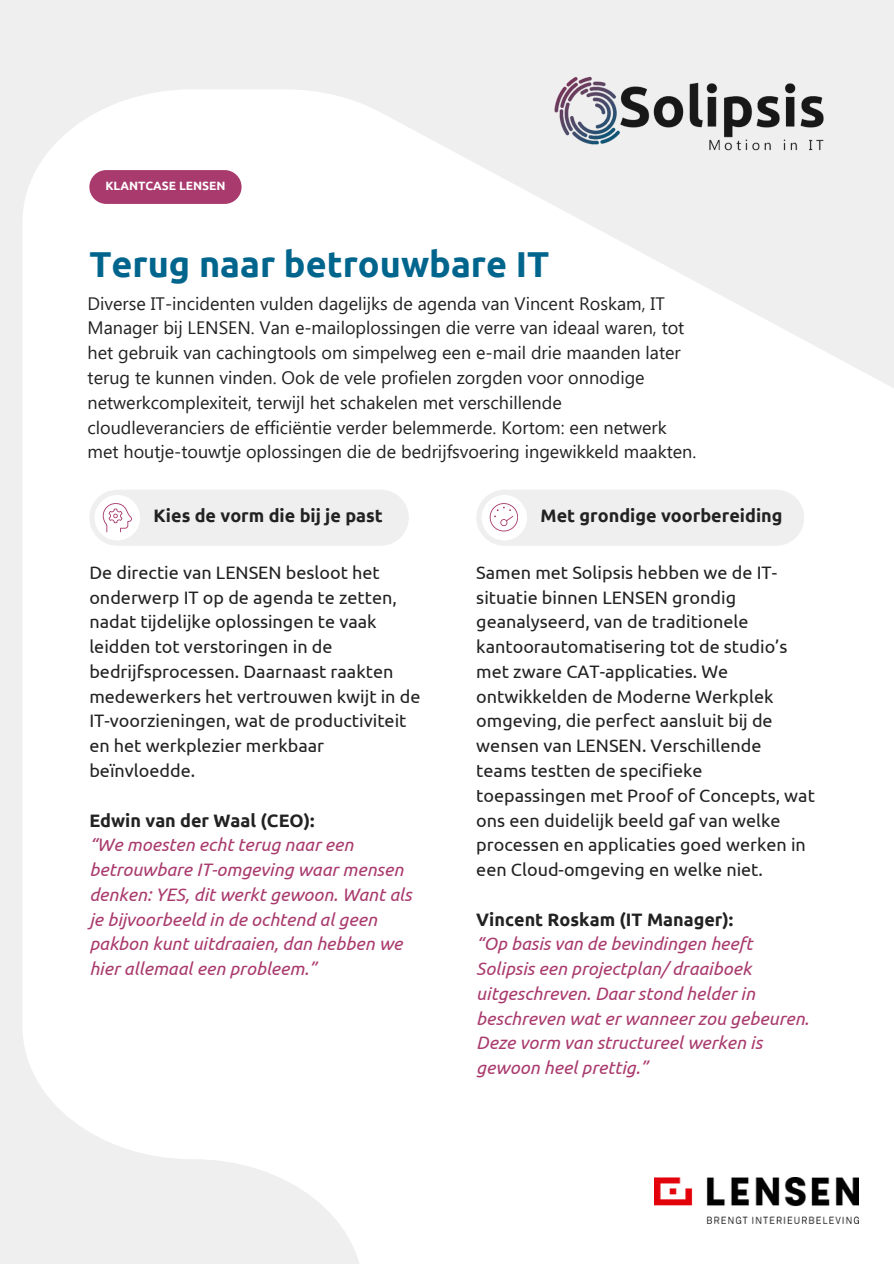
<style>
.page{position:relative;width:894px;height:1264px;background:#fff}
.page>*{position:absolute;margin:0;border:0;box-sizing:border-box;transform-origin:0 0}
.t1{font:700 36px "Ubuntu";color:#00658d}
.t2{font:18px/24.8px "Ubuntu";color:#222}
.t3{font:18px/24.8px "Segoe UI";color:#222}
.t4{font:italic 18px/24.8px "Ubuntu";color:#a93a6d}
.t5{font:700 18px "Ubuntu";color:#222}
.t6{font:700 12px "Ubuntu";color:#fff}
.s1{font-weight:700;font-style:normal;color:#222}
</style>
<div class="page">
<div style="left:0;top:0;width:893px;height:1263px;background:#efefef"></div>
<img style="left:23px;top:90px;width:870px;height:1173px">
<img style="left:548px;top:76px;width:280px;height:80px">
<div style="left:89px;top:170px;width:152px;height:34px;background:#a93a6d;border-radius:17px"></div>
<div style="left:89px;top:489px;width:319px;height:57px;background:#efefef;border-radius:28px"></div>
<div style="left:95px;top:495px;width:45px;height:45px;background:#fff;border-radius:50%"></div>
<div style="left:476px;top:489px;width:328px;height:57px;background:#efefef;border-radius:28px"></div>
<div style="left:481px;top:495px;width:46px;height:45px;background:#fff;border-radius:50%"></div>
<img style="left:653px;top:1177px;width:205px;height:45px">
<svg style="left:103px;top:503px;width:29px;height:29px"></svg>
<svg style="left:489px;top:503px;width:28px;height:28px"></svg>
<h3 class="t6" style="left:105px;top:179px;width:121px">KLANTCASE LENSEN</h3>
<p class="t1" style="left:89px;top:243px;width:461px">Terug naar betrouwbare IT</p>
<h3 class="t3" style="left:88px;top:290px;width:610px">Diverse IT-incidenten vulden dagelijks de agenda van Vincent Roskam, IT Manager bij LENSEN. Van e-mailoplossingen die verre van ideaal waren, tot het gebruik van cachingtools om simpelweg een e-mail drie maanden later terug te kunnen vinden. Ook de vele profielen zorgden voor onnodige netwerkcomplexiteit, terwijl het schakelen met verschillende cloudleveranciers de efficiëntie verder belemmerde. Kortom: een netwerk met houtje-touwtje oplossingen die de bedrijfsvoering ingewikkeld maakten.</h3>
<p class="t5" style="left:154px;top:505px;width:231px">Kies de vorm die bij je past</p>
<h2 class="t5" style="left:540px;top:505px;width:243px">Met grondige voorbereiding</h2>
<p class="t2" style="left:89px;top:560px;width:332px">De directie van LENSEN besloot het onderwerp IT op de agenda te zetten, nadat tijdelijke oplossingen te vaak leidden tot verstoringen in de bedrijfsprocessen. Daarnaast raakten medewerkers het vertrouwen kwijt in de IT-voorzieningen, wat de productiviteit en het werkplezier merkbaar beïnvloedde.</p>
<h1 class="t4" style="left:89px;top:807px;width:323px"><span class="s1">Edwin van der Waal (CEO):<br></span>“We moesten echt terug naar een betrouwbare IT-omgeving waar mensen denken: YES, dit werkt gewoon. Want als je bijvoorbeeld in de ochtend al geen pakbon kunt uitdraaien, dan hebben we hier allemaal een probleem.”</h1>
<h3 class="t2" style="left:476px;top:560px;width:340px">Samen met Solipsis hebben we de IT&shy;situatie binnen LENSEN grondig geanalyseerd, van de traditionele kantoorautomatisering tot de studio’s met zware CAT-applicaties. We ontwikkelden de Moderne Werkplek omgeving, die perfect aansluit bij de wensen van LENSEN. Verschillende teams testten de specifieke toepassingen met Proof of Concepts, wat ons een duidelijk beeld gaf van welke processen en applicaties goed werken in een Cloud-omgeving en welke niet.</h3>
<p class="t4" style="left:476px;top:906px;width:334px"><span class="s1">Vincent Roskam (IT Manager):<br></span>“Op basis van de bevindingen heeft Solipsis een projectplan/ draaiboek uitgeschreven. Daar stond helder in beschreven wat er wanneer zou gebeuren.<br>Deze vorm van structureel werken is gewoon heel prettig.”</p>
</div>
